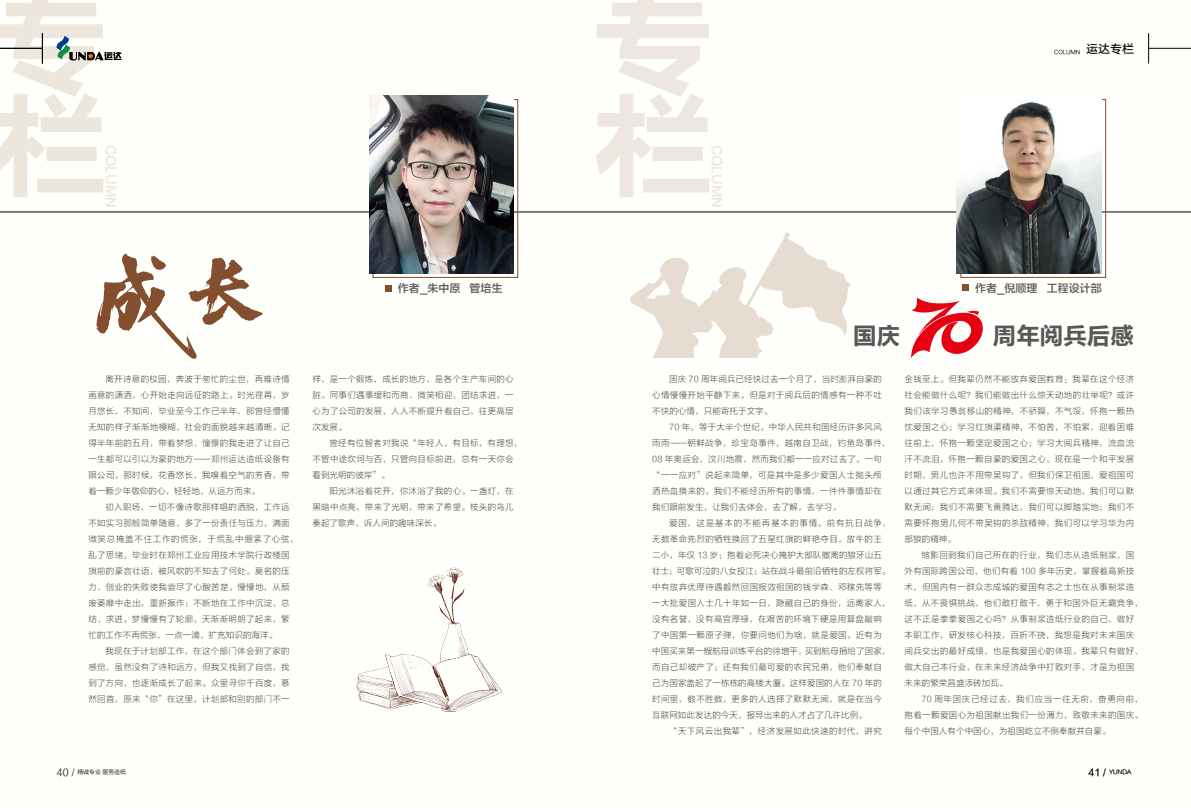
<style>
.page{position:relative;width:1191px;height:808px;background:#fffffb}
.page>*{position:absolute;margin:0;border:0;box-sizing:border-box;transform-origin:0 0}
.t1{font:24px "FZLTCHJW GB1 0";letter-spacing:-.02em;color:#595757}
.t2{font:12.7px "FZLTCHJW GB1 0";letter-spacing:-.02em;color:#ede6e1}
.t3{font:11px "FZLTZHK GBK1 0";color:#595757}
.t4{font:8.5px/16px "FZLTXHK";letter-spacing:.035em;color:#595757;text-align:justify}
.t5{font:6px "FZLTXHK";letter-spacing:-.02em;color:#000}
.t6{font:6px "HY Qi Hei EZS";letter-spacing:-.02em;color:#000}
.s1{font-size:10px}
</style>
<div class="page">
<hr style="left:0;top:212px;width:369px;height:1px;background:#000">
<hr style="left:514px;top:212px;width:84px;height:1px;background:#000">
<div style="left:385px;top:285px;width:7px;height:6px;background:#834f2f"></div>
<svg style="left:596px;top:0;width:113px;height:197px"></svg>
<hr style="left:598px;top:212px;width:593px;height:1px;background:#000">
<hr style="left:1148px;top:48px;width:43px;height:1px;background:#000">
<hr style="left:1148px;top:33px;width:1px;height:30px;background:#000">
<svg style="left:0;top:0;width:121px;height:197px"></svg>
<svg style="left:96px;top:253px;width:167px;height:106px"></svg>
<img style="left:356px;top:567px;width:146px;height:145px">
<div style="left:962px;top:284px;width:7px;height:7px;background:#834f2f"></div>
<div style="left:373px;top:99px;width:145px;height:179px;border:1px solid #834f2f"></div>
<img style="left:369px;top:96px;width:145px;height:177px">
<div style="left:960px;top:99px;width:146px;height:179px;border:1px solid #834f2f"></div>
<img style="left:957px;top:99px;width:144px;height:174px">
<svg style="left:911px;top:297px;width:72px;height:61px"></svg>
<svg style="left:630px;top:232px;width:220px;height:126px"></svg>
<h2 class="t2" style="left:118px;top:145px;width:65px;rotate:90deg">COLUMN</h2>
<p class="t3" style="left:398px;top:282px;width:106px">作者_朱中原 管培生</p>
<p class="t4" style="left:88px;top:371px;width:203px;text-indent:17px">离开诗意的校园，奔波于匆忙的尘世，再难诗情画意的潇洒，心开始走向远征的路上。时光荏苒，岁月悠长，不知间，毕业至今工作已半年，那曾经懵懂无知的样子渐渐地模糊，社会的面貌越来越清晰。记得半年前的五月，带着梦想、憧憬的我走进了让自己一生都可以引以为豪的地方——郑州运达造纸设备有限公司。那时候，花香悠长，我嗅着空气的芳香，带着一颗少年敬仰的心，轻轻地，从远方而来。</p>
<p class="t4" style="left:88px;top:499px;width:211px;text-align:left;text-indent:17px">初入职场，一切不像诗歌那样唱的洒脱，工作远不如实习那般简单随意，多了一份责任与压力，满面微笑总掩盖不住工作的慌张，于慌乱中绷紧了心弦，乱了思绪。毕业时在郑州工业应用技术学院行政楼国旗前的豪言壮语，被风吹的不知去了何处。莫名的压力、创业的失败使我尝尽了心酸苦楚。慢慢地，从颓废萎靡中走出，重新振作；不断地在工作中沉淀、总结、求进。梦慢慢有了轮廓，天渐渐明朗了起来，繁忙的工作不再慌张，一点一滴，扩充知识的海洋。</p>
<p class="t4" style="left:88px;top:643px;width:203px;text-indent:17px">我现在于计划部工作，在这个部门体会到了家的感觉，虽然没有了诗和远方，但我又找到了自信，找到了方向，也逐渐成长了起来。众里寻你千百度，慕然回首，原来“你”在这里。计划部和别的部门不一</p>
<p class="t4" style="left:312px;top:371px;width:203px">样，是一个锻炼，成长的地方，是各个生产车间的心脏。同事们遇事缓和而商、微笑相迎、团结求进，一心为了公司的发展，人人不断提升着自己，往更高层次发展。</p>
<p class="t4" style="left:312px;top:435px;width:211px;text-align:left;text-indent:17px">曾经有位智者对我说“年轻人，有目标，有理想，不管中途坎坷与否，只管向目标前进，总有一天你会看到光明的彼岸”。</p>
<p class="t4" style="left:312px;top:483px;width:203px;text-indent:17px">阳光沐浴着花开，你沐浴了我的心。一盏灯，在黑暗中点亮，带来了光明，带来了希望。枝头的鸟儿奏起了歌声，诉人间的趣味深长。</p>
<h2 class="t2" style="left:723px;top:145px;width:65px;rotate:90deg">COLUMN</h2>
<p class="t6" style="left:1054px;top:49px;width:82px">COLUMN <sup>运达专栏</sup></p>
<p class="t3" style="left:975px;top:282px;width:128px">作者_倪顺理 工程设计部</p>
<h1 class="t1" style="left:853px;top:323px;width:49px">国庆</h1>
<h1 class="t1" style="left:992px;top:323px;width:143px">周年阅兵后感</h1>
<p class="t4" style="left:652px;top:371px;width:231px;text-indent:17px">国庆 70 周年阅兵已经快过去一个月了，当时澎湃自豪的心情慢慢开始平静下来。但是对于阅兵后的情感有一种不吐不快的心情，只能寄托于文字。</p>
<p class="t4" style="left:652px;top:419px;width:240px;text-align:left;text-indent:17px">70 年，等于大半个世纪。中华人民共和国经历许多风风雨雨——朝鲜战争，珍宝岛事件，越南自卫战，钓鱼岛事件，<br>08 年奥运会，汶川地震，然而我们都一一应对过去了。一句“一一应对”说起来简单，可是其中是多少爱国人士抛头颅洒热血换来的。我们不能经历所有的事情，一件件事情却在我们眼前发生，让我们去体会，去了解，去学习。</p>
<p class="t4" style="left:652px;top:515px;width:240px;text-align:left;text-indent:17px">爱国，这是基本的不能再基本的事情。前有抗日战争，无数革命先烈的牺牲换回了五星红旗的鲜艳夺目。放牛的王二小，年仅 13 岁；抱着必死决心掩护大部队撤离的狼牙山五壮士；可歌可泣的八女投江；站在战斗最前沿牺牲的左权将军。中有放弃优厚待遇毅然回国报效祖国的钱学森、邓稼先等等一大批爱国人士几十年如一日，隐藏自己的身份，远离家人，没有名誉，没有高官厚禄，在艰苦的环境下硬是用算盘敲响了中国第一颗原子弹，你要问他们为啥，就是爱国。近有为中国买来第一艘航母训练平台的徐增平，买到航母捐给了国家，而自己却破产了；还有我们最可爱的农民兄弟，他们奉献自己为国家盖起了一栋栋的高楼大厦。这样爱国的人在 70 年的时间里，数不胜数，更多的人选择了默默无闻，就是在当今互联网如此发达的今天，报导出来的人才占了几许比例。</p>
<p class="t4" style="left:669px;top:723px;width:214px">“天下风云出我辈”，经济发展如此快速的时代，讲究</p>
<p class="t4" style="left:904px;top:371px;width:231px">金钱至上。但我辈仍然不能放弃爱国教育：我辈在这个经济社会能做什么呢？我们能做出什么惊天动地的壮举呢？或许我们该学习愚翁移山的精神，不骄躁，不气馁，怀抱一颗热忱爱国之心；学习红旗渠精神，不怕苦，不怕累，迎着困难往前上，怀抱一颗坚定爱国之心；学习大阅兵精神，流血流汗不流泪，怀抱一颗自豪的爱国之心。现在是一个和平发展时期，男儿也许不用带吴钩了，但我们保卫祖国，爱祖国可以通过其它方式来体现。我们不需要惊天动地，我们可以默默无闻；我们不需要飞黄腾达，我们可以脚踏实地；我们不需要怀抱男儿何不带吴钩的杀敌精神，我们可以学习华为内部狼的精神。</p>
<p class="t4" style="left:904px;top:547px;width:240px;text-align:left;text-indent:17px">缩影回到我们自己所在的行业，我们志从造纸制浆，国外有国际跨国公司，他们有着 100 多年历史，掌握着高新技术，但国内有一群众志成城的爱国有志之士也在从事制浆造纸，从不畏惧挑战，他们敢打敢干，勇于和国外巨无霸竞争，这不正是拳拳爱国之心吗？从事制浆造纸行业的自己，做好本职工作，研发核心科技，百折不挠，我想是我对未来国庆阅兵交出的最好成绩，也是我爱国心的体现。我辈只有做好、做大自己本行业，在未来经济战争中打败对手，才是为祖国未来的繁荣昌盛添砖加瓦。</p>
<p class="t4" style="left:904px;top:691px;width:240px;text-indent:17px">70 周年国庆已经过去，我们应当一往无前，奋勇向前，抱着一颗爱国心为祖国献出我们一份薄力，致敬未来的国庆。每个中国人有个中国心，为祖国屹立不倒奉献并自豪。</p>
<p class="t5" style="left:57px;top:769px;width:71px"><span class="s1">40 /</span> 精诚专业 服务造纸</p>
<p class="t5" style="left:1088px;top:769px;width:45px"><span class="s1">41 /</span> YUNDA</p>
</div>
